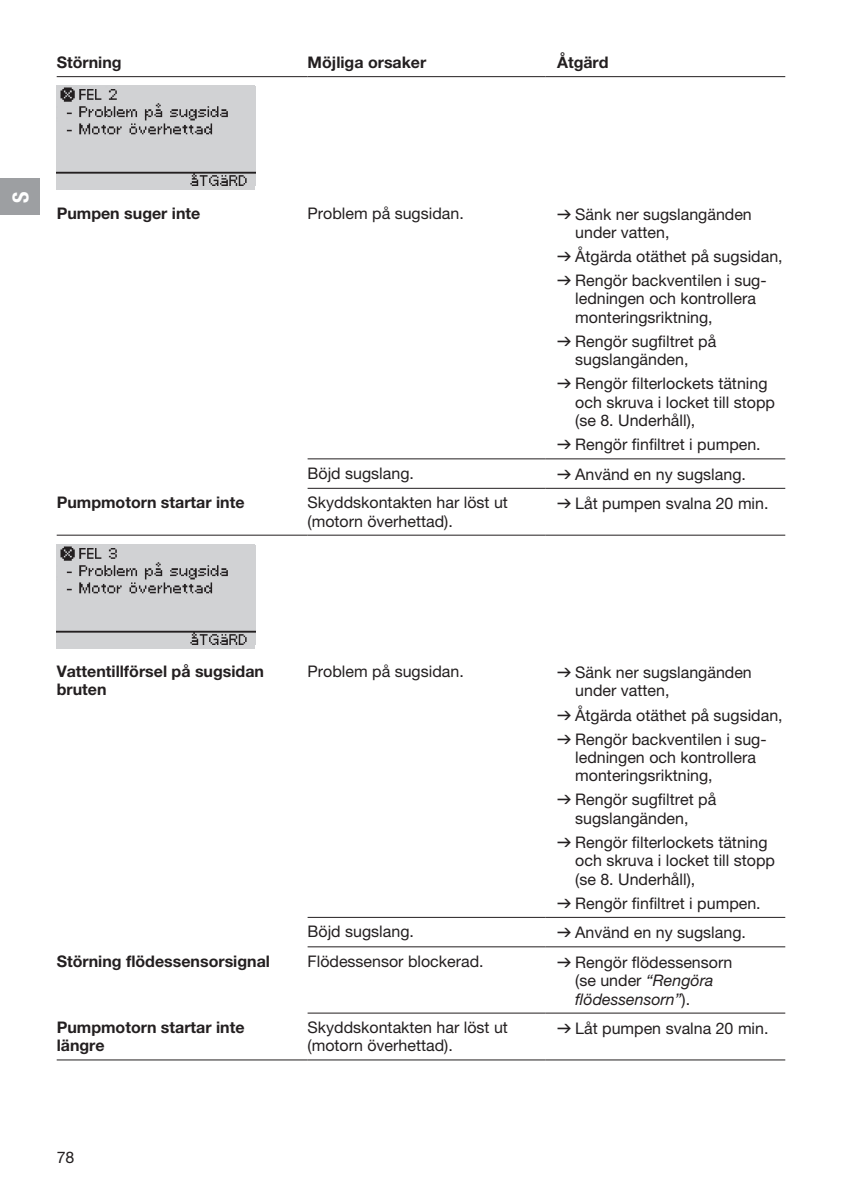
<style>
.page{position:relative;width:842px;height:1191px;background:#fff}
.page>*{position:absolute;margin:0;border:0;box-sizing:border-box;transform-origin:0 0}
.t1{font:22px "GARDENA Pro Bo Cond";color:#fff}
.t2{font:16px/18.4px "GARDENA Pro";color:#231f20}
.t3{font:700 16px/18.4px "GARDENA Pro";color:#231f20}
.s1{font-family:"Formdruck"}
.s2{font-style:italic}
</style>
<div class="page">
<hr style="left:57px;top:76px;width:251px;height:1px;background:#231f20">
<hr style="left:308px;top:76px;width:238px;height:1px;background:#231f20">
<hr style="left:546px;top:76px;width:239px;height:1px;background:#231f20">
<hr style="left:57px;top:535px;width:251px;height:1px;background:#231f20">
<hr style="left:308px;top:488px;width:238px;height:1px;background:#231f20">
<hr style="left:546px;top:488px;width:239px;height:1px;background:#231f20">
<hr style="left:308px;top:535px;width:238px;height:1px;background:#231f20">
<hr style="left:546px;top:535px;width:239px;height:1px;background:#231f20">
<hr style="left:308px;top:917px;width:238px;height:1px;background:#231f20">
<hr style="left:546px;top:917px;width:239px;height:1px;background:#231f20">
<hr style="left:308px;top:946px;width:238px;height:1px;background:#231f20">
<hr style="left:546px;top:946px;width:239px;height:1px;background:#231f20">
<hr style="left:308px;top:1012px;width:238px;height:1px;background:#231f20">
<hr style="left:546px;top:1012px;width:239px;height:1px;background:#231f20">
<hr style="left:308px;top:458px;width:238px;height:1px;background:#231f20">
<hr style="left:546px;top:458px;width:239px;height:1px;background:#231f20">
<hr style="left:57px;top:1059px;width:251px;height:1px;background:#231f20">
<hr style="left:308px;top:1059px;width:238px;height:1px;background:#231f20">
<hr style="left:546px;top:1059px;width:239px;height:1px;background:#231f20">
<div style="left:57px;top:85px;width:198px;height:105px;background:#d1d2d4"></div>
<img style="left:57px;top:87px;width:198px;height:99px">
<div style="left:57px;top:543px;width:198px;height:105px;background:#d1d2d4"></div>
<img style="left:57px;top:546px;width:198px;height:98px">
<div style="left:0;top:179px;width:40px;height:36px;background:#9d9fa2"></div>
<p class="t3" style="left:57px;top:53px;width:66px">Störning</p>
<p class="t3" style="left:308px;top:53px;width:120px">Möjliga orsaker</p>
<p class="t3" style="left:557px;top:53px;width:53px">Åtgärd</p>
<h1 class="t1" style="left:7px;top:202px;width:13px;rotate:-90deg">S</h1>
<p class="t3" style="left:57px;top:203px;width:145px">Pumpen suger inte</p>
<p class="t2" style="left:308px;top:203px;width:158px">Problem på sugsidan.</p>
<p class="t2" style="left:575px;top:204px;width:178px;text-indent:-18px"><span class="s1">v</span> Sänk ner sugslangänden under vatten,</p>
<p class="t2" style="left:557px;top:244px;width:227px;line-height:24px"><span class="s1">v</span> Åtgärda otäthet på sugsidan, <span class="s1">v</span> Rengör backventilen i sug-</p>
<p class="t2" style="left:575px;top:289px;width:182px">ledningen och kontrollera monteringsriktning,</p>
<p class="t2" style="left:575px;top:332px;width:143px;text-indent:-18px"><span class="s1">v</span> Rengör sugfiltret på sugslangänden,</p>
<p class="t2" style="left:575px;top:374px;width:201px;text-indent:-18px"><span class="s1">v</span> Rengör filterlockets tätning och skruva i locket till stopp (se 8. Underhåll),</p>
<p class="t2" style="left:557px;top:435px;width:205px"><span class="s1">v</span> Rengör finfiltret i pumpen.</p>
<p class="t2" style="left:308px;top:463px;width:108px">Böjd sugslang.</p>
<p class="t2" style="left:557px;top:465px;width:190px"><span class="s1">v</span> Använd en ny sugslang.</p>
<p class="t3" style="left:57px;top:493px;width:189px">Pumpmotorn startar inte</p>
<p class="t2" style="left:308px;top:493px;width:202px">Skyddskontakten har löst ut (motorn överhettad).</p>
<p class="t2" style="left:557px;top:494px;width:213px"><span class="s1">v</span> Låt pumpen svalna 20 min.</p>
<p class="t3" style="left:57px;top:662px;width:209px">Vattentillförsel på sugsidan bruten</p>
<p class="t2" style="left:308px;top:662px;width:158px">Problem på sugsidan.</p>
<p class="t2" style="left:575px;top:663px;width:178px;text-indent:-18px"><span class="s1">v</span> Sänk ner sugslangänden under vatten,</p>
<p class="t2" style="left:557px;top:702px;width:227px;line-height:24px"><span class="s1">v</span> Åtgärda otäthet på sugsidan, <span class="s1">v</span> Rengör backventilen i sug-</p>
<p class="t2" style="left:575px;top:748px;width:182px">ledningen och kontrollera monteringsriktning,</p>
<p class="t2" style="left:575px;top:790px;width:143px;text-indent:-18px"><span class="s1">v</span> Rengör sugfiltret på sugslangänden,</p>
<p class="t2" style="left:575px;top:833px;width:201px;text-indent:-18px"><span class="s1">v</span> Rengör filterlockets tätning och skruva i locket till stopp (se 8. Underhåll),</p>
<p class="t2" style="left:557px;top:893px;width:205px"><span class="s1">v</span> Rengör finfiltret i pumpen.</p>
<p class="t2" style="left:308px;top:922px;width:108px">Böjd sugslang.</p>
<p class="t2" style="left:557px;top:923px;width:190px"><span class="s1">v</span> Använd en ny sugslang.</p>
<p class="t3" style="left:57px;top:951px;width:215px">Störning flödessensorsignal</p>
<p class="t2" style="left:308px;top:951px;width:178px">Flödessensor blockerad.</p>
<p class="t2" style="left:575px;top:952px;width:159px;text-indent:-18px"><span class="s1">v</span> Rengör flödessensorn (se under <span class="s2">“Rengöra flödessensorn”</span>).</p>
<p class="t3" style="left:57px;top:1017px;width:189px">Pumpmotorn startar inte längre</p>
<p class="t2" style="left:308px;top:1018px;width:202px">Skyddskontakten har löst ut (motorn överhettad).</p>
<p class="t2" style="left:557px;top:1019px;width:213px"><span class="s1">v</span> Låt pumpen svalna 20 min.</p>
<p class="t2" style="left:57px;top:1147px;width:19px">78</p>
</div>
